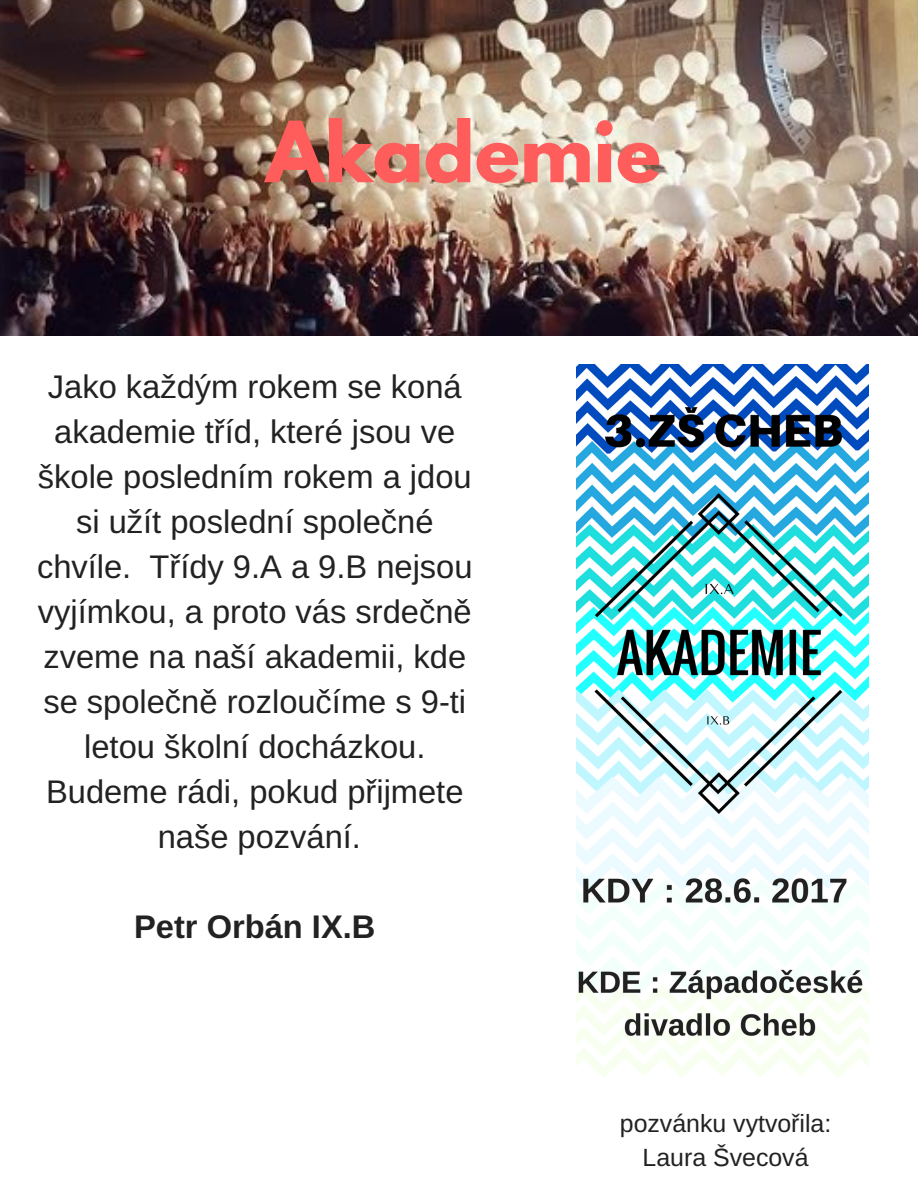
<style>
.page{position:relative;width:918px;height:1188px;background:#fff}
.page>*{position:absolute;margin:0;border:0;box-sizing:border-box;transform-origin:0 0}
.t1{font:700 74.7px "League Spartan";color:#ff5c5c}
.t2{font:32.7px/45px "Arimo";color:#222;text-align:center}
.t3{font:700 32.7px "Arimo";color:#222}
.t4{font:24.9px/33.8px "Arimo";color:#222;text-align:center}
.s1{font-family:"Liberation Sans"}
</style>
<div class="page">
<img style="left:576px;top:364px;width:292px;height:713px">
<img style="left:0;top:0;width:918px;height:335px">
<h1 class="t1" style="left:266px;top:115px;width:397px">Akademie</h1>
<p class="t2" style="left:37px;top:364px;width:437px">Jako ka<span class="s1">ž</span>dým rokem se koná akademie t<span class="s1">ř</span>íd, které jsou ve <span class="s1">š</span>kole posledním rokem a jdou si u<span class="s1">ž</span>ít poslední spole<span class="s1">č</span>né chvíle. T<span class="s1">ř</span>ídy 9.A a 9.B nejsou vyjímkou, a proto vás srde<span class="s1">č</span>n<span class="s1">ě </span>zveme na na<span class="s1">š</span>í akademii, kde se spole<span class="s1">č</span>n<span class="s1">ě</span> rozlou<span class="s1">č</span>íme s 9-ti letou <span class="s1">š</span>kolní docházkou.<br>Budeme rádi, pokud p<span class="s1">ř</span>ijmete na<span class="s1">š</span>e pozvání.</p>
<p class="t3" style="left:134px;top:909px;width:243px">Petr Orbán IX.B</p>
<p class="t4" style="left:620px;top:1106px;width:213px">pozvánku vytvo<span class="s1">ř</span>ila:<br>Laura <span class="s1">Š</span>vecová</p>
</div>
